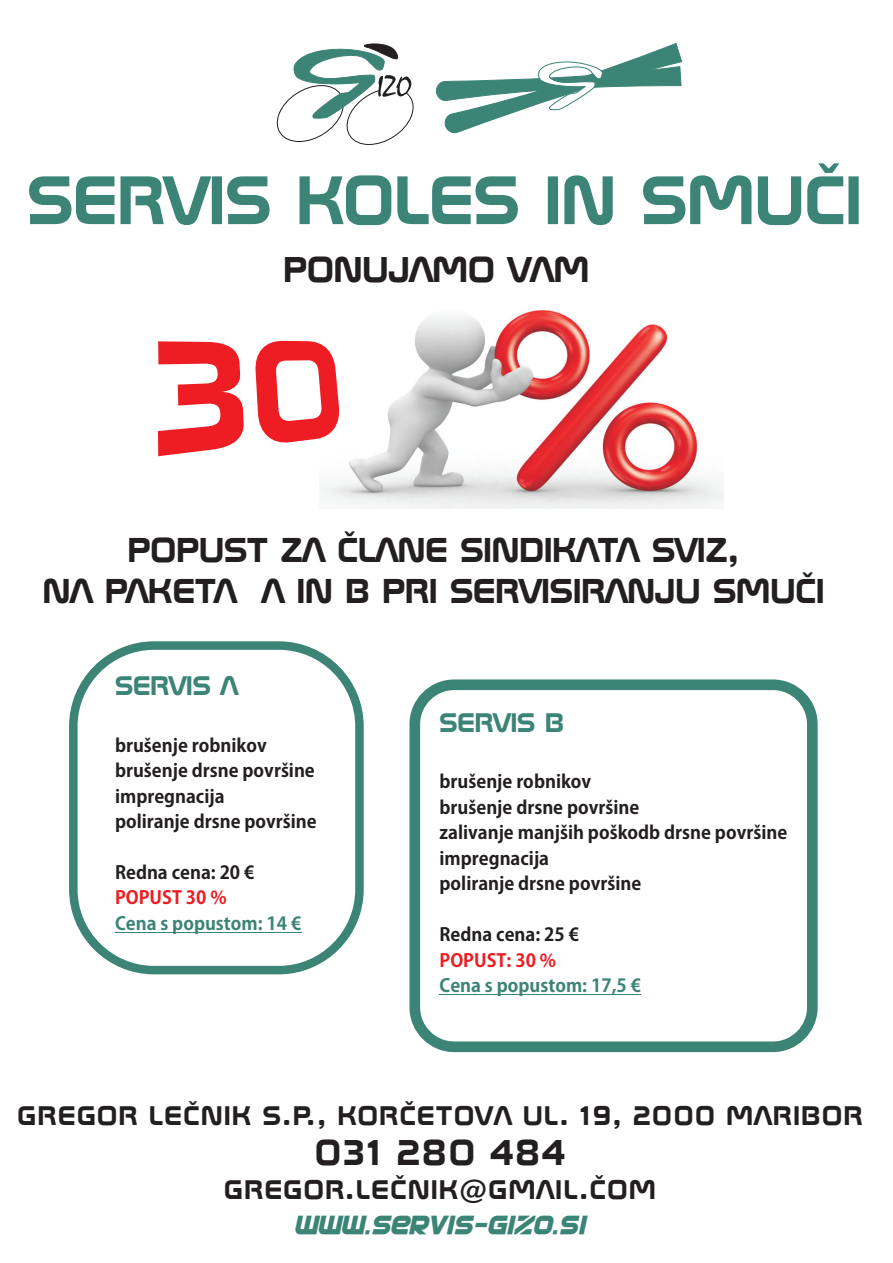
<style>
.page{position:relative;width:893px;height:1263px;background:#fff}
.page>*{position:absolute;margin:0;border:0;box-sizing:border-box;transform-origin:0 0}
.t1{font:700 36px "Space BT";color:#231f20}
.t2{font:700 36px "Space BT";letter-spacing:.06em;color:#231f20}
.t3{font:700 34.65px/41px "Space BT";color:#231f20;text-align:center}
.t4{font:700 27px "Space BT";letter-spacing:.06em;color:#231f20}
.t5{font:italic 700 27px "SF Automaton";letter-spacing:.045em;color:#3b8476}
.t6{font:700 27px "Space BT";color:#3b8476}
.t7{font:700 18px/25.5px "Koz Go Pro";color:#231f20}
.t8{font:700 18px "Koz Go Pro";color:#3b8476}
.t9{font:700 18px "Koz Go Pro";color:#ee1d23}
</style>
<div class="page">
<img style="left:319px;top:310px;width:405px;height:199px">
<svg style="left:276px;top:43px;width:138px;height:102px"></svg>
<svg style="left:436px;top:43px;width:247px;height:91px"></svg>
<svg style="left:29px;top:163px;width:830px;height:62px"></svg>
<svg style="left:158px;top:341px;width:86px;height:115px"></svg>
<svg style="left:255px;top:341px;width:85px;height:102px"></svg>
<hr style="left:115px;top:931px;width:176px;height:1px;background:#3b8476">
<hr style="left:440px;top:994px;width:201px;height:1px;background:#3b8476">
<div style="left:69px;top:641px;width:295px;height:333px;border:9px solid #3b8476;border-radius:81px"></div>
<div style="left:409px;top:679px;width:409px;height:373px;border:11px solid #3b8476;border-radius:39px"></div>
<h1 class="t1" style="left:284px;top:254px;width:307px">PONUJAMO VAM</h1>
<h2 class="t3" style="left:43px;top:533px;width:783px">POPUST ZA CLANE SINDIKATA SVIZ,<br>NA PAKETA A IN B PRI SERVISIRANJU SMUCI</h2>
<h3 class="t6" style="left:115px;top:675px;width:124px">SERVIS A</h3>
<p class="t7" style="left:115px;top:732px;width:203px">brušenje robnikov brušenje drsne površine impregnacija<br>poliranje drsne površine</p>
<p class="t7" style="left:115px;top:859px;width:141px">Redna cena: 20 €</p>
<p class="t9" style="left:115px;top:889px;width:113px">POPUST 30 %</p>
<p class="t8" style="left:115px;top:914px;width:188px">Cena s popustom: 14 €</p>
<h3 class="t6" style="left:440px;top:711px;width:126px">SERVIS B</h3>
<p class="t7" style="left:440px;top:769px;width:349px">brušenje robnikov<br>brušenje drsne površine<br>zalivanje manjših poškodb drsne površine impregnacija<br>poliranje drsne površine</p>
<p class="t7" style="left:440px;top:922px;width:141px">Redna cena: 25 €</p>
<p class="t9" style="left:440px;top:951px;width:118px">POPUST: 30 %</p>
<p class="t8" style="left:440px;top:976px;width:203px">Cena s popustom: 17,5 €</p>
<h3 class="t4" style="left:18px;top:1104px;width:846px">GREGOR LECNIK S.P., KORCETOVA UL. 19, 2000 MARIBOR</h3>
<h1 class="t2" style="left:315px;top:1138px;width:252px">031 280 484</h1>
<h3 class="t4" style="left:224px;top:1179px;width:433px">GREGOR.LECNIK@GMAIL.COM</h3>
<h3 class="t5" style="left:295px;top:1208px;width:292px">WWW.SERVIS-GIZO.SI</h3>
</div>
